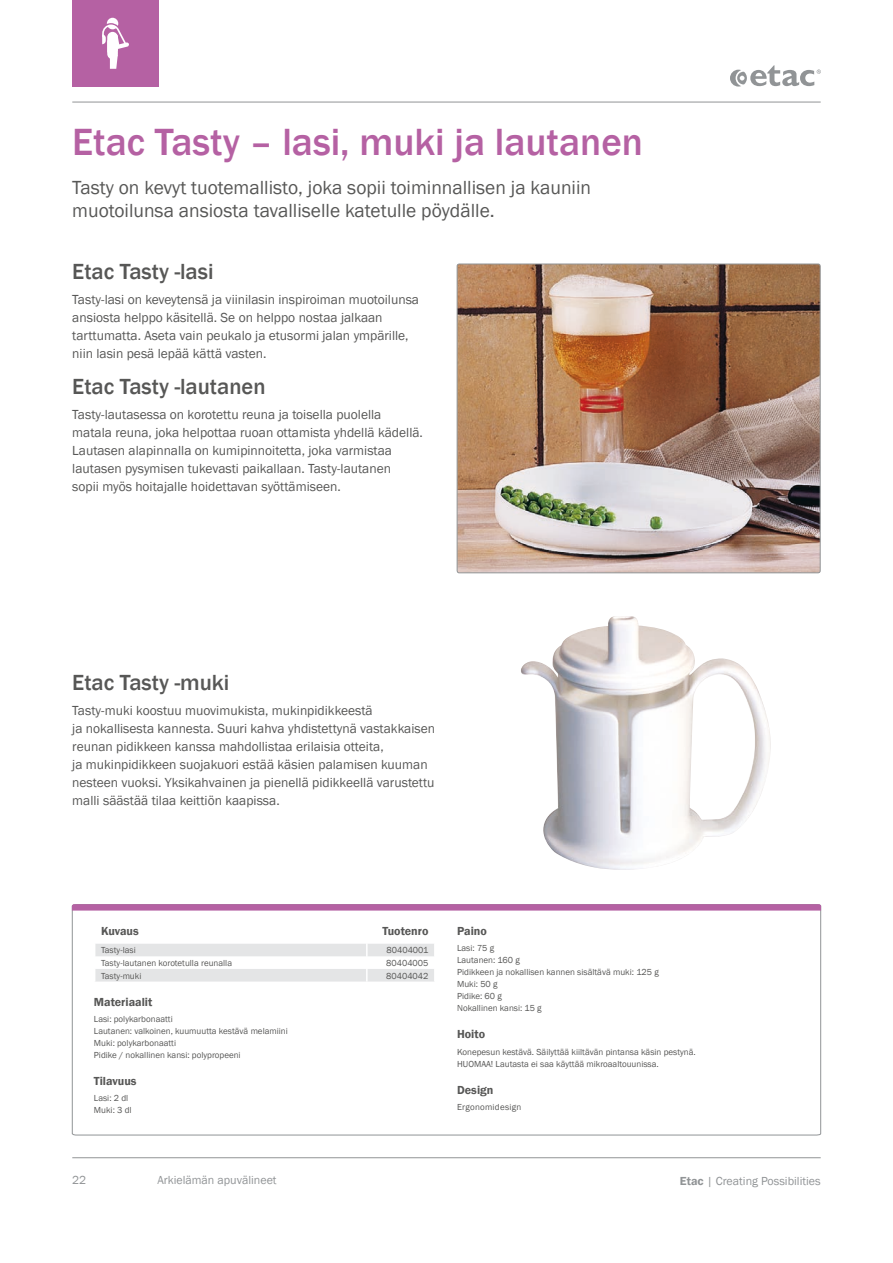
<style>
.page{position:relative;width:893px;height:1263px;background:#fff}
.page>*{position:absolute;margin:0;border:0;box-sizing:border-box;transform-origin:0 0}
.t1{font:500 39px "Franklin Gothic";color:#b561a3}
.t2{font:500 22.5px "Franklin Gothic";color:#575756}
.t3{font:19.5px/22.5px "Franklin Gothic";color:#575756}
.t4{font:13.5px/18px "Franklin Gothic";color:#575756}
.t5{font:600 12px "Franklin Gothic";color:#575756}
.t6{font:12px "Franklin Gothic";color:#919496}
.t7{font:9px/12px "Franklin Gothic";color:#575756}
.t8{font:9px "Franklin Gothic";letter-spacing:.025em;color:#575756}
.s1{font-weight:600}
</style>
<div class="page">
<svg style="left:72px;top:910px;width:749px;height:226px"></svg>
<svg style="left:72px;top:904px;width:749px;height:6px;background:#b462a2"></svg>
<img style="left:521px;top:616px;width:250px;height:254px">
<img style="left:457px;top:264px;width:363px;height:309px">
<div style="left:457px;top:264px;width:363px;height:309px;border:1px solid #919496;border-radius:2px"></div>
<hr style="left:72px;top:102px;width:749px;height:1px;background:#919496">
<hr style="left:72px;top:1157px;width:749px;height:1px;background:#919496">
<div style="left:72px;top:0;width:87px;height:87px;background:#b561a3"></div>
<svg style="left:102px;top:17px;width:27px;height:52px"></svg>
<svg style="left:730px;top:65px;width:91px;height:22px"></svg>
<h1 class="t1" style="left:72px;top:118px;width:572px">Etac Tasty – lasi, muki ja lautanen</h1>
<h3 class="t3" style="left:72px;top:177px;width:520px">Tasty on kevyt tuotemallisto, joka sopii toiminnallisen ja kauniin muotoilunsa ansiosta tavalliselle katetulle pöydälle.</h3>
<h2 class="t2" style="left:72px;top:258px;width:143px">Etac Tasty -lasi</h2>
<p class="t4" style="left:72px;top:291px;width:348px">Tasty-lasi on keveytensä ja viinilasin inspiroiman muotoilunsa ansiosta helppo käsitellä. Se on helppo nostaa jalkaan tarttumatta. Aseta vain peukalo ja etusormi jalan ympärille, niin lasin pesä lepää kättä vasten.</p>
<h2 class="t2" style="left:72px;top:373px;width:195px">Etac Tasty -lautanen</h2>
<p class="t4" style="left:72px;top:405px;width:352px">Tasty-lautasessa on korotettu reuna ja toisella puolella matala reuna, joka helpottaa ruoan ottamista yhdellä kädellä.<br>Lautasen alapinnalla on kumipinnoitetta, joka varmistaa lautasen pysymisen tukevasti paikallaan. Tasty-lautanen<br>sopii myös hoitajalle hoidettavan syöttämiseen.</p>
<h2 class="t2" style="left:72px;top:669px;width:159px">Etac Tasty -muki</h2>
<p class="t4" style="left:72px;top:702px;width:364px">Tasty-muki koostuu muovimukista, mukinpidikkeestä<br>ja nokallisesta kannesta. Suuri kahva yhdistettynä vastakkaisen reunan pidikkeen kanssa mahdollistaa erilaisia otteita,<br>ja mukinpidikkeen suojakuori estää käsien palamisen kuuman nesteen vuoksi. Yksikahvainen ja pienellä pidikkeellä varustettu malli säästää tilaa keittiön kaapissa.</p>
<p class="t5" style="left:101px;top:924px;width:39px">Kuvaus</p>
<p class="t5" style="left:382px;top:924px;width:47px">Tuotenro</p>
<p class="t7" style="left:101px;top:944px;width:36px">Tasty-lasi</p>
<p class="t7" style="left:387px;top:944px;width:43px">80404001</p>
<p class="t7" style="left:101px;top:957px;width:133px">Tasty-lautanen korotetulla reunalla</p>
<p class="t7" style="left:386px;top:957px;width:44px">80404005</p>
<p class="t7" style="left:101px;top:970px;width:42px">Tasty-muki</p>
<p class="t7" style="left:386px;top:970px;width:44px">80404042</p>
<p class="t5" style="left:94px;top:994px;width:60px">Materiaalit</p>
<p class="t7" style="left:94px;top:1013px;width:195px">Lasi: polykarbonaatti<br>Lautanen: valkoinen, kuumuutta kestävä melamiini Muki: polykarbonaatti<br>Pidike / nokallinen kansi: polypropeeni</p>
<p class="t5" style="left:94px;top:1073px;width:44px">Tilavuus</p>
<p class="t7" style="left:94px;top:1092px;width:39px">Lasi: 2 dl<br>Muki: 3 dl</p>
<p class="t5" style="left:457px;top:924px;width:31px">Paino</p>
<p class="t7" style="left:457px;top:943px;width:203px">Lasi: 75 g<br>Lautanen: 160 g<br>Pidikkeen ja nokallisen kannen sisältävä muki: 125 g<br>Muki: 50 g<br>Pidike: 60 g<br>Nokallinen kansi: 15 g</p>
<p class="t5" style="left:457px;top:1027px;width:29px">Hoito</p>
<p class="t7" style="left:457px;top:1046px;width:240px">Konepesun kestävä. Säilyttää kiiltävän pintansa käsin pestynä.<br>HUOMAA! Lautasta ei saa käyttää mikroaaltouunissa.</p>
<p class="t5" style="left:457px;top:1082px;width:38px">Design</p>
<p class="t8" style="left:457px;top:1101px;width:66px">Ergonomidesign</p>
<p class="t6" style="left:72px;top:1173px;width:16px">22</p>
<p class="t6" style="left:157px;top:1173px;width:121px">Arkielämän apuvälineet</p>
<p class="t6" style="left:680px;top:1173px;width:142px"><span class="s1">Etac</span> | Creating Possibilities</p>
</div>
